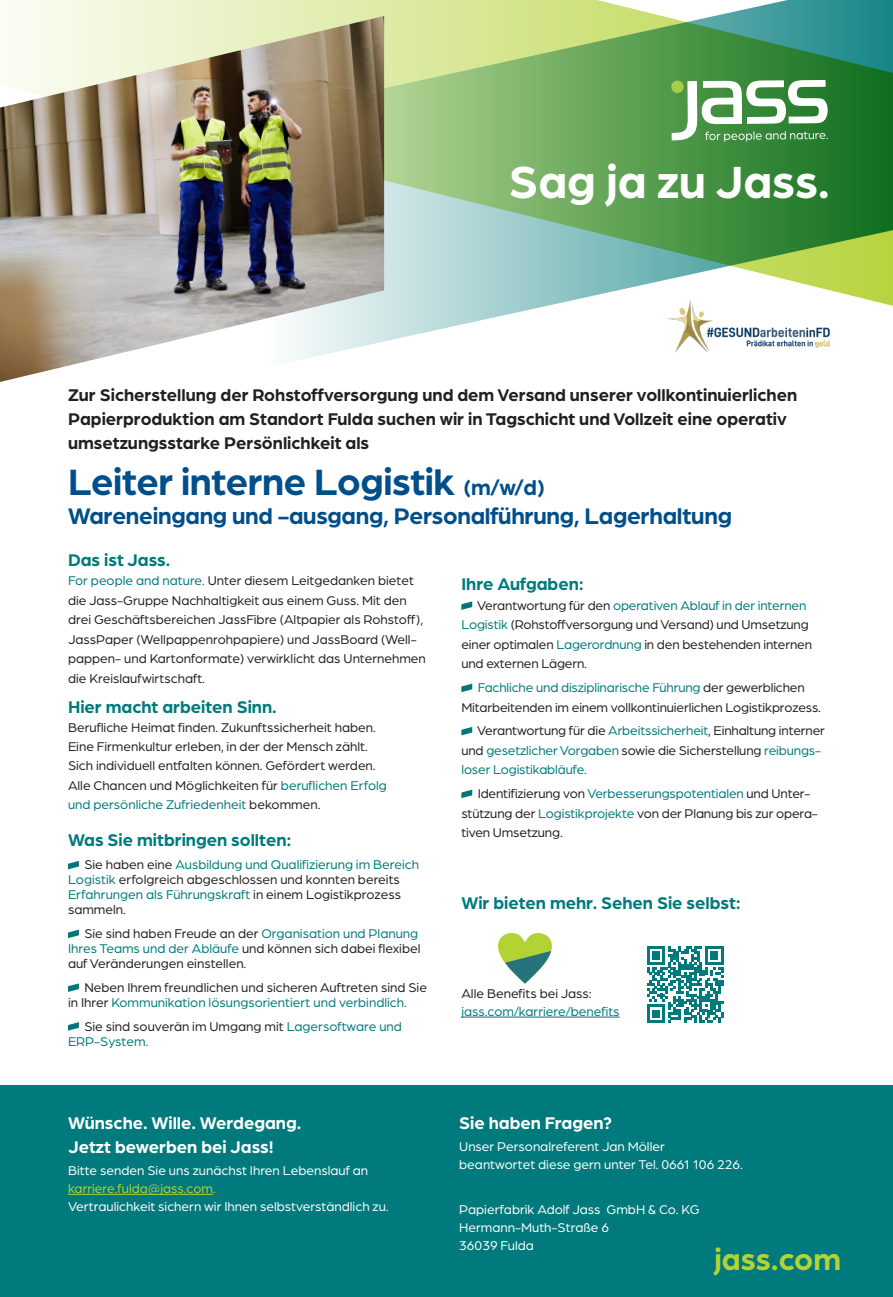
<style>
.page{position:relative;width:893px;height:1297px;background:#fff}
.page>*{position:absolute;margin:0;border:0;box-sizing:border-box;transform-origin:0 0}
.t1{font:700 48px "Arboria";color:#fff}
.Copy_Akzidenz_light{font:700 39px "Arboria";letter-spacing:-.01em;color:#004f8a}
.Copy_Akzidenz_light-2{font:700 31.5px "Arboria";color:#b3d234}
.Copy_Akzidenz_light-3{font:700 24px "Arboria";letter-spacing:-.01em;color:#004f8a}
.Copy_Akzidenz_light-4{font:700 18px/24px "Arboria";color:#231f20}
.Text_Stellenanzeige_Jass{font:700 18px "Arboria";color:#fff}
.Sub_Stellenanzeige_Jass{font:700 18px "Arboria";color:#007a7c}
.Text_Stellenanzeige_Jass-2{font:700 18px "Arboria";color:#007a7c}
.Text_Stellenanzeige_Jass-3{font:13.5px/15px "Arboria";color:#231f20}
.Sub_Stellenanzeige_Jass-2{font:13.5px/19.5px "Arboria";color:#231f20}
.Text_Stellenanzeige_Jass-4{font:13.5px/19.5px "Arboria";letter-spacing:-.01em;color:#007a7c}
.Text_Stellenanzeige_Jass-5{font:13.5px/18px "Arboria";color:#fff}
.s1{font-size:22.5px}
.s2{color:#007a7c}
.s3{color:#231f20}
.s4{color:#b3d234}
</style>
<div class="page">
<svg style="left:265px;top:0;width:628px;height:342px;background:#88ba85"></svg>
<svg style="left:68px;top:861px;width:11px;height:8px"></svg>
<svg style="left:68px;top:930px;width:11px;height:8px"></svg>
<svg style="left:68px;top:983px;width:11px;height:9px"></svg>
<svg style="left:68px;top:1022px;width:11px;height:9px"></svg>
<hr style="left:461px;top:1017px;width:159px;height:1px;background:#007a7c">
<svg style="left:461px;top:601px;width:11px;height:9px"></svg>
<svg style="left:461px;top:684px;width:11px;height:8px"></svg>
<svg style="left:461px;top:727px;width:11px;height:8px"></svg>
<svg style="left:461px;top:790px;width:11px;height:8px"></svg>
<img style="left:0;top:16px;width:384px;height:366px">
<div style="left:0;top:1085px;width:893px;height:212px;background:#007a7c"></div>
<svg style="left:672px;top:80px;width:156px;height:62px"></svg>
<svg style="left:647px;top:946px;width:76px;height:77px"></svg>
<img style="left:499px;top:933px;width:52px;height:50px">
<hr style="left:68px;top:1194px;width:145px;height:1px;background:#b3d234">
<img style="left:661px;top:296px;width:172px;height:57px">
<p class="t1" style="left:509px;top:149px;width:323px">Sag ja zu Jass.</p>
<p class="Copy_Akzidenz_light-4" style="left:68px;top:382px;width:731px">Zur Sicherstellung der Rohstoffversorgung und dem Versand unserer vollkontinuierlichen<br>Papierproduktion am Standort Fulda suchen wir in Tagschicht und Vollzeit eine operativ umsetzungsstarke Persönlichkeit als</p>
<p class="Copy_Akzidenz_light" style="left:68px;top:455px;width:478px">Leiter interne Logistik <span class="s1">(m/w/d)</span></p>
<p class="Copy_Akzidenz_light-3" style="left:68px;top:499px;width:665px">Wareneingang und -ausgang, Personalführung, Lagerhaltung</p>
<p class="Sub_Stellenanzeige_Jass" style="left:68px;top:547px;width:104px">Das ist Jass.</p>
<p class="Sub_Stellenanzeige_Jass-2" style="left:68px;top:570px;width:359px"><span class="s2">For people and nature.</span> Unter diesem Leitgedanken bietet die Jass-Gruppe Nachhaltigkeit aus einem Guss. Mit den drei Geschäftsbereichen JassFibre (Altpapier als Rohstoff), JassPaper (Wellpappenrohpapiere) und JassBoard (Well&shy;pappen- und Kartonformate) verwirklicht das Unternehmen die Kreislaufwirtschaft.</p>
<p class="Sub_Stellenanzeige_Jass" style="left:68px;top:694px;width:210px">Hier macht arbeiten Sinn.</p>
<p class="Text_Stellenanzeige_Jass-3" style="left:68px;top:719px;width:309px">Berufliche Heimat finden. Zukunftssicherheit haben.</p>
<p class="Text_Stellenanzeige_Jass-3" style="left:68px;top:738px;width:301px">Eine Firmenkultur erleben, in der der Mensch zählt.</p>
<p class="Text_Stellenanzeige_Jass-3" style="left:68px;top:758px;width:309px">Sich individuell entfalten können. Gefördert werden.</p>
<p class="Text_Stellenanzeige_Jass-3" style="left:68px;top:777px;width:320px">Alle Chancen und Möglichkeiten für <span class="s2">beruflichen Erfolg</span></p>
<p class="Text_Stellenanzeige_Jass-4" style="left:68px;top:794px;width:254px">und persönliche Zufriedenheit <span class="s3">bekommen.</span></p>
<p class="Sub_Stellenanzeige_Jass" style="left:68px;top:827px;width:225px">Was Sie mitbringen sollten:</p>
<p class="Text_Stellenanzeige_Jass-3" style="left:68px;top:857px;width:353px;text-indent:16px">Sie haben eine <span class="s2">Ausbildung und Qualifizierung im Bereich Logistik</span> erfolgreich abgeschlossen und konnten bereits <span class="s2">Erfahrungen als Führungskraft</span> in einem Logistikprozess sammeln.</p>
<p class="Text_Stellenanzeige_Jass-3" style="left:68px;top:926px;width:354px;text-indent:16px">Sie sind haben Freude an der <span class="s2">Organisation und Planung<br>Ihres Teams und der Abläufe</span> und können sich dabei flexibel auf Veränderungen einstellen.</p>
<p class="Text_Stellenanzeige_Jass-3" style="left:68px;top:979px;width:360px;text-indent:16px">Neben Ihrem freundlichen und sicheren Auftreten sind Sie in Ihrer <span class="s2">Kommunikation lösungsorientiert und verbindlich.</span></p>
<p class="Text_Stellenanzeige_Jass-4" style="left:68px;top:1018px;width:335px;line-height:15px;text-indent:16px"><span class="s3">Sie sind souverän im Umgang mit</span> Lagersoftware und<br>ERP-System.</p>
<p class="Text_Stellenanzeige_Jass" style="left:68px;top:1110px;width:235px">Wünsche. Wille. Werdegang.</p>
<p class="Text_Stellenanzeige_Jass" style="left:68px;top:1134px;width:207px">Jetzt bewerben bei Jass!</p>
<p class="Text_Stellenanzeige_Jass-5" style="left:68px;top:1161px;width:322px">Bitte senden Sie uns zunächst Ihren Lebenslauf an <span class="s4">karriere.fulda@jass.com.<br></span>Vertraulichkeit sichern wir Ihnen selbstverständlich zu.</p>
<p class="Text_Stellenanzeige_Jass-2" style="left:461px;top:572px;width:124px">Ihre Aufgaben:</p>
<p class="Text_Stellenanzeige_Jass-3" style="left:461px;top:595px;width:352px;line-height:19.5px;text-indent:16px">Verantwortung für den <span class="s2">operativen Ablauf in der internen Logistik</span> (Rohstoffversorgung und Versand) und Umsetzung einer optimalen <span class="s2">Lagerordnung</span> in den bestehenden internen und externen Lägern.</p>
<p class="Text_Stellenanzeige_Jass-3" style="left:461px;top:677px;width:361px;line-height:19.5px;text-align:center"><span class="s2">Fachliche und disziplinarische Führung</span> der gewerblichen<br>Mitarbeitenden im einem vollkontinuierlichen Logistikprozess.</p>
<p class="Text_Stellenanzeige_Jass-4" style="left:461px;top:721px;width:365px;text-indent:16px"><span class="s3">Verantwortung für die</span> Arbeitssicherheit<span class="s3">, Einhaltung interner und</span> gesetzlicher Vorgaben <span class="s3">sowie die Sicherstellung</span> reibungs&shy;loser Logistikabläufe.</p>
<p class="Text_Stellenanzeige_Jass-3" style="left:461px;top:783px;width:358px;line-height:19.5px;text-indent:16px">Identifizierung von <span class="s2">Verbesserungspotentialen</span> und Unter&shy;stützung der <span class="s2">Logistikprojekte</span> von der Planung bis zur opera&shy;tiven Umsetzung.</p>
<p class="Text_Stellenanzeige_Jass-2" style="left:461px;top:890px;width:281px">Wir bieten mehr. Sehen Sie selbst:</p>
<p class="Text_Stellenanzeige_Jass-4" style="left:461px;top:984px;width:160px;line-height:18px"><span class="s3">Alle Benefits bei Jass: </span>jass.com/karriere/benefits</p>
<p class="Text_Stellenanzeige_Jass" style="left:459px;top:1110px;width:154px">Sie haben Fragen?</p>
<p class="Text_Stellenanzeige_Jass-5" style="left:459px;top:1137px;width:285px">Unser Personalreferent Jan Möller beantwortet diese gern unter Tel. 0661 106 226.</p>
<p class="Text_Stellenanzeige_Jass-5" style="left:459px;top:1200px;width:242px">Papierfabrik Adolf Jass GmbH &amp; Co. KG</p>
<p class="Text_Stellenanzeige_Jass-5" style="left:459px;top:1218px;width:151px">Hermann-Muth-Straße 6</p>
<p class="Text_Stellenanzeige_Jass-5" style="left:459px;top:1236px;width:76px">36039 Fulda</p>
<p class="Copy_Akzidenz_light-2" style="left:714px;top:1237px;width:128px">jass.com</p>
</div>
